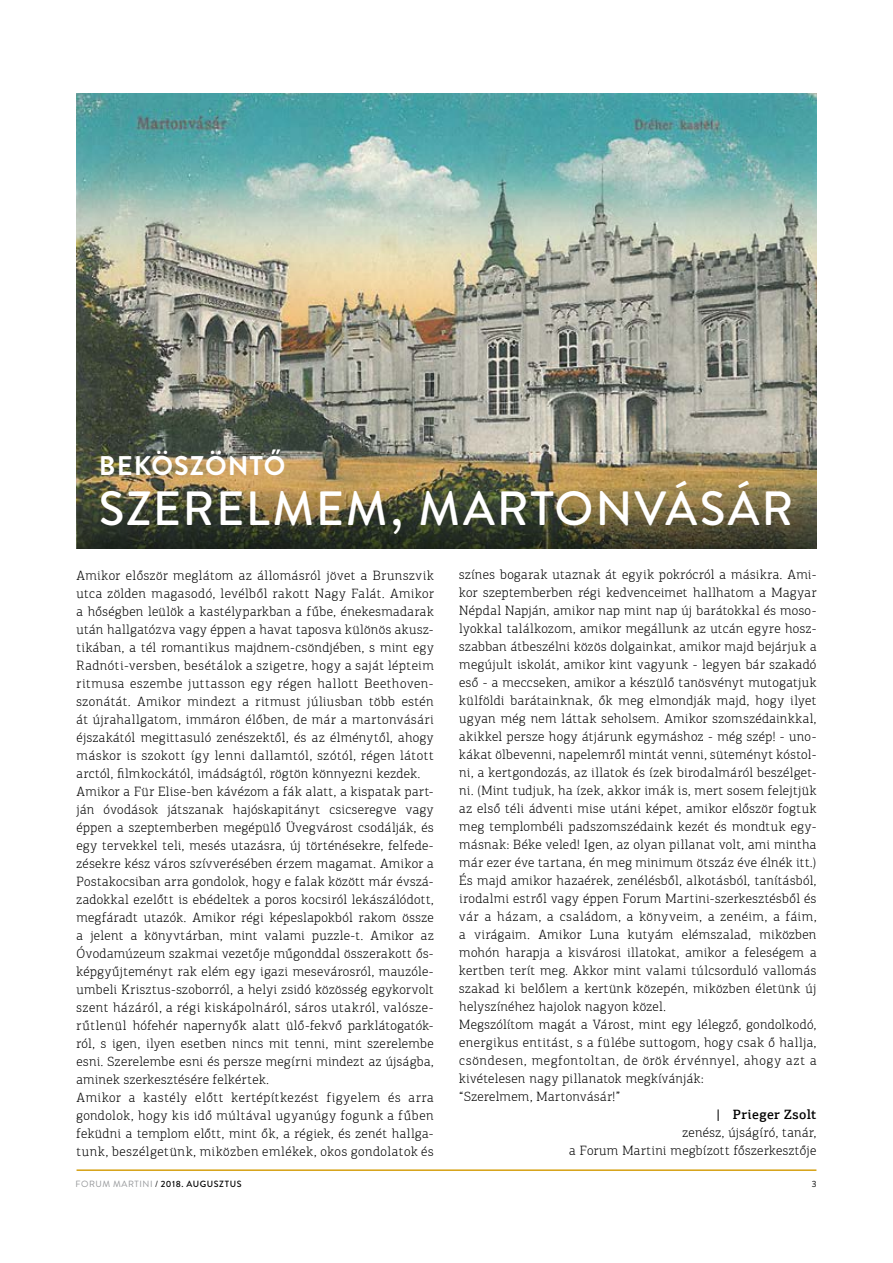
<style>
.page{position:relative;width:893px;height:1263px;background:#fff}
.page>*{position:absolute;margin:0;border:0;box-sizing:border-box;transform-origin:0 0}
.t1{font:500 48px "Brandon Grotesque";letter-spacing:.035em;color:#fff}
.t2{font:700 27px "Brandon Grotesque";letter-spacing:.035em;color:#fff}
.t3{font:300 13.5px/18px "PF Agora Slab Pro";letter-spacing:.03em;color:#000}
.t4{font:500 13.5px "PF Agora Slab Pro";letter-spacing:.03em;color:#000}
.t5{font:500 9px "Brandon Grotesque";letter-spacing:.06em;color:#000}
.t6{font:9px "Brandon Grotesque";color:#000}
.s1{font-weight:400;color:#939598}
.s2{font-weight:400}
</style>
<div class="page">
<hr style="left:77px;top:1169px;width:739px;height:2px;background:#d59f10">
<img style="left:77px;top:94px;width:739px;height:362px">
<img style="left:77px;top:456px;width:739px;height:93px">
<h2 class="t2" style="left:99px;top:447px;width:188px">BEKÖSZÖNTŐ</h2>
<h1 class="t1" style="left:99px;top:475px;width:696px">SZERELMEM, MARTONVÁSÁR</h1>
<p class="t3" style="left:77px;top:566px;width:359px">Amikor először meglátom az állomásról jövet a Brunszvik utca zölden magasodó, levélből rakott Nagy Falát. Amikor a hőségben leülök a kastélyparkban a fűbe, énekesmadarak után hallgatózva vagy éppen a havat taposva különös akusz&shy;tikában, a tél romantikus majdnem-csöndjében, s mint egy Radnóti-versben, besétálok a szigetre, hogy a saját lépteim ritmusa eszembe juttasson egy régen hallott Beethoven&shy;szonátát. Amikor mindezt a ritmust júliusban több estén át újrahallgatom, immáron élőben, de már a martonvásári éjszakától megittasuló zenészektől, és az élménytől, ahogy máskor is szokott így lenni dallamtól, szótól, régen látott arctól, filmkockától, imádságtól, rögtön könnyezni kezdek.<br>Amikor a Für Elise-ben kávézom a fák alatt, a kispatak part&shy;ján óvodások játszanak hajóskapitányt csicseregve vagy éppen a szeptemberben megépülő Üvegvárost csodálják, és egy tervekkel teli, mesés utazásra, új történésekre, felfede&shy;zésekre kész város szívverésében érzem magamat. Amikor a Postakocsiban arra gondolok, hogy e falak között már évszá&shy;zadokkal ezelőtt is ebédeltek a poros kocsiról lekászálódott, megfáradt utazók. Amikor régi képeslapokból rakom össze a jelent a könyvtárban, mint valami puzzle-t. Amikor az Óvodamúzeum szakmai vezetője műgonddal összerakott ős&shy;képgyűjteményt rak elém egy igazi mesevárosról, mauzóle&shy;umbeli Krisztus-szoborról, a helyi zsidó közösség egykorvolt szent házáról, a régi kiskápolnáról, sáros utakról, valósze&shy;rűtlenül hófehér napernyők alatt ülő-fekvő parklátogatók&shy;ról, s igen, ilyen esetben nincs mit tenni, mint szerelembe esni. Szerelembe esni és persze megírni mindezt az újságba, aminek szerkesztésére felkértek.<br>Amikor a kastély előtt kertépítkezést figyelem és arra gondolok, hogy kis idő múltával ugyanúgy fogunk a fűben feküdni a templom előtt, mint ők, a régiek, és zenét hallga&shy;tunk, beszélgetünk, miközben emlékek, okos gondolatok és</p>
<p class="t3" style="left:459px;top:566px;width:359px">színes bogarak utaznak át egyik pokrócról a másikra. Ami&shy;kor szeptemberben régi kedvenceimet hallhatom a Magyar Népdal Napján, amikor nap mint nap új barátokkal és moso&shy;lyokkal találkozom, amikor megállunk az utcán egyre hos - szabban átbeszélni közös dolgainkat, amikor majd bejárjuk a megújult iskolát, amikor kint vagyunk - legyen bár szakadó eső - a meccseken, amikor a készülő tanösvényt mutogatjuk külföldi barátainknak, ők meg elmondják majd, hogy ilyet ugyan még nem láttak seholsem. Amikor szomszédainkkal, akikkel persze hogy átjárunk egymáshoz - még szép! - uno&shy;kákat ölbevenni, napelemről mintát venni, süteményt kóstol&shy;ni, a kertgondozás, az illatok és ízek birodalmáról beszélget&shy;ni. (Mint tudjuk, ha ízek, akkor imák is, mert sosem felejtjük az első téli ádventi mise utáni képet, amikor először fogtuk meg templombéli padszomszédaink kezét és mondtuk egy&shy;másnak: Béke veled! Igen, az olyan pillanat volt, ami mintha már ezer éve tartana, én meg minimum ötszáz éve élnék itt.)<br>És majd amikor hazaérek, zenélésből, alkotásból, tanításból, irodalmi estről vagy éppen Forum Martini-szerkesztésből és vár a házam, a családom, a könyveim, a zenéim, a fáim, a virágaim. Amikor Luna kutyám elémszalad, miközben mohón harapja a kisvárosi illatokat, amikor a feleségem a kertben terít meg. Akkor mint valami túlcsorduló vallomás szakad ki belőlem a kertünk közepén, miközben életünk új helyszínéhez hajolok nagyon közel.<br>Megszólítom magát a Várost, mint egy lélegző, gondolkodó, energikus entitást, s a fülébe suttogom, hogy csak ő hallja, csöndesen, megfontoltan, de örök érvénnyel, ahogy azt a kivételesen nagy pillanatok megkívánják:<br>“Szerelmem, Martonvásár!”</p>
<p class="t4" style="left:716px;top:1106px;width:101px">| Prieger Zsolt</p>
<p class="t3" style="left:569px;top:1124px;width:249px;text-align:right">zenész, újságíró, tanár,<br>a Forum Martini megbízott főszerkesztője</p>
<p class="t5" style="left:76px;top:1177px;width:167px"><span class="s1">FORUM MARTINI</span> <span class="s2">/</span> 2018. AUGUSZTUS</p>
<p class="t6" style="left:812px;top:1177px;width:6px">3</p>
</div>
